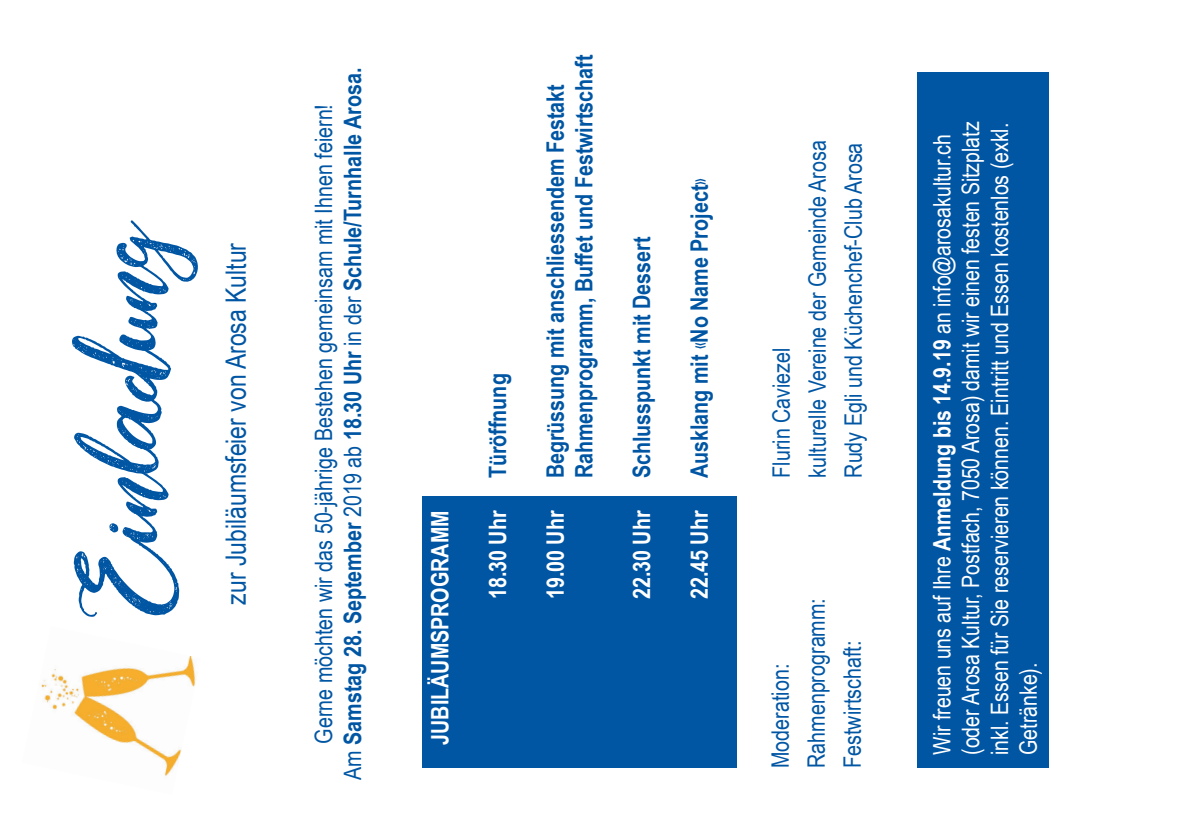
<style>
.page{position:relative;width:1191px;height:840px;background:#fff}
.page>*{position:absolute;margin:0;border:0;box-sizing:border-box;transform-origin:0 0}
.t1{font:120px "Dandeleon Vintage Demo";color:#0156a4}
.t2{font:28px "Arial Narrow";color:#0156a4}
.t3{font:24px/36px "Arial Narrow";color:#0156a4}
.t4{font:24px/28.8px "Arial Narrow";color:#fff}
.t5{font:700 24px/28.8px "Arial Narrow";color:#0156a4}
.t6{font:700 24px "Arial Narrow";color:#fff}
.s1{font-weight:700}
.s2{font-family:"Univers LT Std";font-weight:300;font-stretch:ultra-condensed}
</style>
<div class="page">
<div style="left:422px;top:496px;width:315px;height:271px;background:#0156a4"></div>
<img style="left:41px;top:656px;width:155px;height:120px">
<div style="left:917px;top:72px;width:131px;height:695px;background:#0156a4"></div>
<h1 class="t1" style="left:55px;top:610px;width:408px;rotate:-90deg">Einladung</h1>
<p class="t2" style="left:215px;top:604px;width:363px;rotate:-90deg">zur Jubiläumsfeier von Arosa Kultur</p>
<p class="t3" style="left:308px;top:779px;width:713px;line-height:28.8px;text-align:center;rotate:-90deg">Gerne möchten wir das 50-jährige Bestehen gemeinsam mit Ihnen feiern!<br>Am <span class="s1">Samstag 28. September</span> 2019 ab <span class="s1">18.30 Uhr</span> in der <span class="s1">Schule/Turnhalle Arosa.</span></p>
<p class="t5" style="left:482px;top:478px;width:106px;rotate:-90deg">Türöffnung</p>
<p class="t5" style="left:540px;top:478px;width:425px;rotate:-90deg">Begrüssung mit anschliessendem Festakt<br>Rahmenprogramm, Buffet und Festwirtschaft</p>
<p class="t5" style="left:626px;top:478px;width:243px;rotate:-90deg">Schlusspunkt mit Dessert</p>
<p class="t5" style="left:684px;top:478px;width:301px;rotate:-90deg">Ausklang mit <span class="s2">«</span>No Name Project<span class="s2">»</span></p>
<p class="t6" style="left:422px;top:744px;width:235px;rotate:-90deg">JUBILÄUMSPROGRAMM</p>
<p class="t6" style="left:479px;top:599px;width:90px;rotate:-90deg">18.30 Uhr</p>
<p class="t6" style="left:537px;top:599px;width:90px;rotate:-90deg">19.00 Uhr</p>
<p class="t6" style="left:623px;top:599px;width:90px;rotate:-90deg">22.30 Uhr</p>
<p class="t6" style="left:681px;top:599px;width:90px;rotate:-90deg">22.45 Uhr</p>
<p class="t3" style="left:762px;top:477px;width:338px;rotate:-90deg">Flurin Caviezel<br>kulturelle Vereine der Gemeinde Arosa<br>Rudy Egli und Küchenchef-Club Arosa</p>
<p class="t3" style="left:761px;top:767px;width:171px;rotate:-90deg">Moderation:<br>Rahmenprogramm:<br>Festwirtschaft:</p>
<p class="t4" style="left:926px;top:754px;width:634px;rotate:-90deg">Wir freuen uns auf Ihre <span class="s1">Anmeldung bis 14.9.19</span> an info@arosakultur.ch (oder Arosa Kultur, Postfach, 7050 Arosa) damit wir einen festen Sitzplatz inkl. Essen für Sie reservieren können. Eintritt und Essen kostenlos (exkl.<br>Getränke).</p>
</div>
